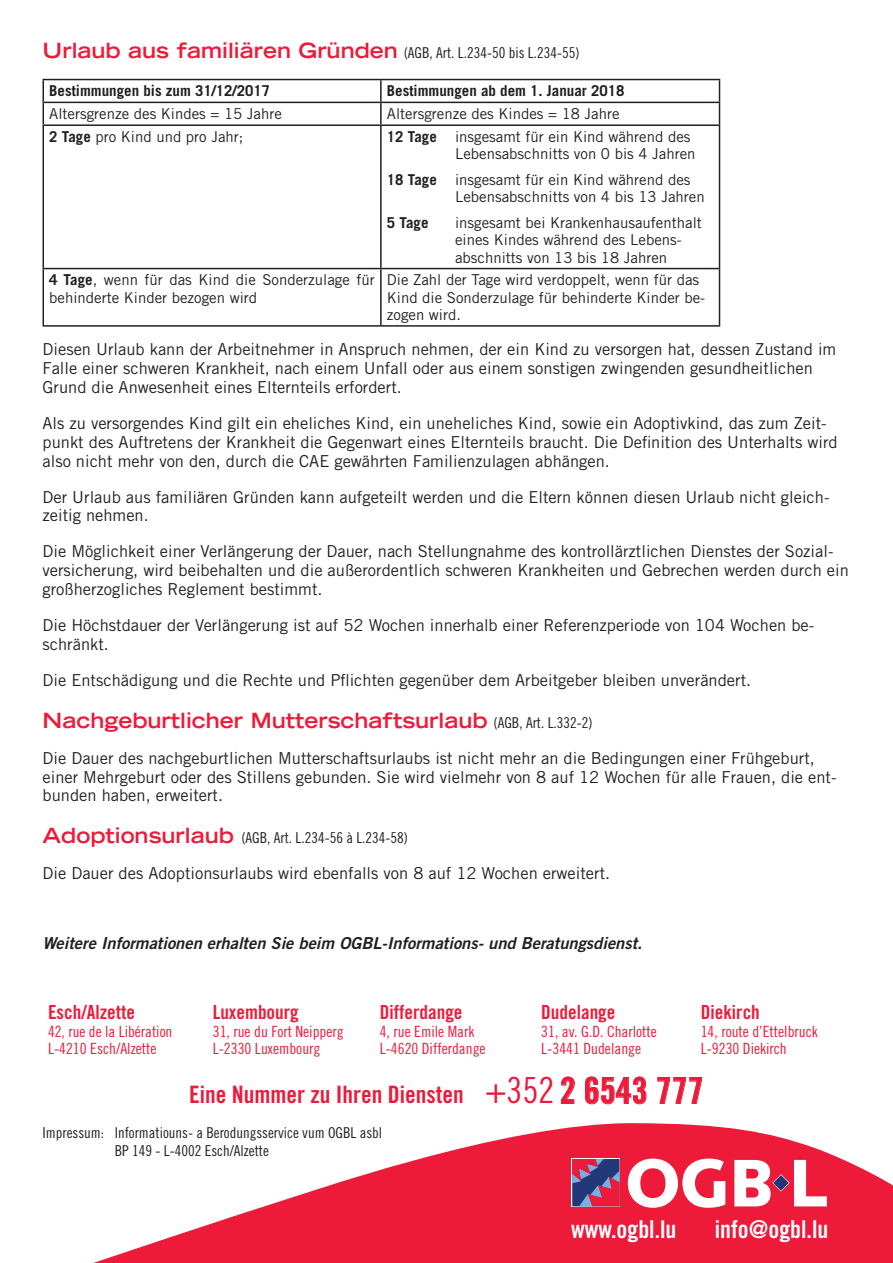
<style>
.page{position:relative;width:893px;height:1263px;background:#fff}
.page>*{position:absolute;margin:0;border:0;box-sizing:border-box;transform-origin:0 0}
.t1{font:24.6px "Trade Gothic LT Std Bd Cn 20";color:#fff}
.t2{font:24px "Trade Gothic LT Std Bd Cn 20";color:#ed1a3a}
.Normal_wrd_2{font:700 expanded 21px "Trade Gothic LT Std";color:#ed1a3a}
.t3{font:19.35px "Trade Gothic LT Std Bd Cn 20";color:#ed1a3a}
.Normal_wrd_2-2{font:16.5px/18.9px "Trade Gothic LT Std";color:#231f20}
.Normal_wrd_2-3{font:16.5px "Trade Gothic LT Std Bd 2 Obl";color:#231f20}
.t4{font:15.45px "Trade Gothic LT Std Cn 18";color:#ed1a3a}
.Normal_wrd_2-4{font:15px/17.2px "Trade Gothic LT Std";color:#231f20}
.Normal_wrd_2-5{font:15px/18px "Trade Gothic LT Std Cn 18";color:#231f20}
.Normal_wrd_2-6{font:700 15px "Trade Gothic LT Std";color:#231f20}
.s1{font-family:"Trade Gothic LT Std";font-weight:700;font-stretch:expanded;font-size:21px;color:#ed1a3a}
.s2{font-weight:700}
.s3{font-family:"Trade Gothic LT Std Cn 18";font-weight:400;font-stretch:normal;font-size:15px;color:#231f20}
.s4{font-family:"Trade Gothic LT Std Cn 18";font-size:36px}
.s5{font-size:36px}
</style>
<div class="page">
<svg style="left:93px;top:1123px;width:800px;height:140px;fill:#ed1a3a"></svg>
<svg style="left:572px;top:1158px;width:48px;height:49px"></svg>
<svg style="left:628px;top:1158px;width:97px;height:50px"></svg>
<svg style="left:734px;top:1160px;width:93px;height:46px"></svg>
<svg style="left:572px;top:1159px;width:48px;height:47px;background:#7d4375"></svg>
<svg style="left:561px;top:1076px;width:14px;height:28px"></svg>
<svg style="left:585px;top:1076px;width:62px;height:28px"></svg>
<svg style="left:657px;top:1077px;width:45px;height:27px"></svg>
<hr style="left:43px;top:79px;width:338px;height:1px;background:#231f20">
<hr style="left:381px;top:79px;width:339px;height:1px;background:#231f20">
<hr style="left:380px;top:80px;width:2px;height:22px;background:#231f20">
<hr style="left:43px;top:102px;width:338px;height:1px;background:#231f20">
<svg style="left:43px;top:80px;width:1px;height:44px"></svg>
<hr style="left:381px;top:102px;width:339px;height:1px;background:#231f20">
<hr style="left:380px;top:103px;width:2px;height:21px;background:#231f20">
<svg style="left:719px;top:80px;width:1px;height:44px"></svg>
<hr style="left:43px;top:124px;width:338px;height:2px;background:#231f20">
<hr style="left:43px;top:126px;width:1px;height:142px;background:#231f20">
<hr style="left:381px;top:124px;width:339px;height:2px;background:#231f20">
<hr style="left:380px;top:126px;width:2px;height:142px;background:#231f20">
<hr style="left:719px;top:126px;width:1px;height:142px;background:#231f20">
<hr style="left:43px;top:268px;width:338px;height:1px;background:#231f20">
<hr style="left:43px;top:269px;width:1px;height:56px;background:#231f20">
<hr style="left:381px;top:268px;width:339px;height:1px;background:#231f20">
<hr style="left:380px;top:269px;width:2px;height:56px;background:#231f20">
<hr style="left:719px;top:269px;width:1px;height:56px;background:#231f20">
<hr style="left:43px;top:325px;width:338px;height:2px;background:#231f20">
<hr style="left:381px;top:325px;width:339px;height:2px;background:#231f20">
<p class="Normal_wrd_2-5" style="left:43px;top:43px;width:538px"><span class="s1">Urlaub aus familiären Gründen</span> (AGB, Art. L.234-50 bis L.234-55)</p>
<p class="Normal_wrd_2-6" style="left:49px;top:82px;width:222px">Bestimmungen bis zum 31/12/2017</p>
<p class="Normal_wrd_2-6" style="left:387px;top:82px;width:239px">Bestimmungen ab dem 1. Januar 2018</p>
<p class="Normal_wrd_2-4" style="left:49px;top:105px;width:234px">Altersgrenze des Kindes = 15 Jahre</p>
<p class="Normal_wrd_2-4" style="left:387px;top:105px;width:234px">Altersgrenze des Kindes = 18 Jahre</p>
<p class="Normal_wrd_2-4" style="left:49px;top:128px;width:196px"><span class="s2">2 Tage</span> pro Kind und pro Jahr;</p>
<p class="Normal_wrd_2-4" style="left:455px;top:128px;width:242px;text-indent:-68px"><span class="s2">12 Tage</span> insgesamt für ein Kind während des<br>Lebensabschnitts von 0 bis 4 Jahren</p>
<p class="Normal_wrd_2-4" style="left:455px;top:171px;width:251px;text-indent:-68px"><span class="s2">18 Tage</span> insgesamt für ein Kind während des<br>Lebensabschnitts von 4 bis 13 Jahren</p>
<p class="Normal_wrd_2-6" style="left:387px;top:213px;width:43px">5 Tage</p>
<p class="Normal_wrd_2-4" style="left:455px;top:214px;width:248px">insgesamt bei Krankenhausaufenthalt eines Kindes während des Lebens&shy;abschnitts von 13 bis 18 Jahren</p>
<p class="Normal_wrd_2-4" style="left:49px;top:271px;width:327px"><span class="s2">4 Tage</span>, wenn für das Kind die Sonderzulage für behinderte Kinder bezogen wird</p>
<p class="Normal_wrd_2-4" style="left:387px;top:271px;width:320px">Die Zahl der Tage wird verdoppelt, wenn für das<br>Kind die Sonderzulage für behinderte Kinder be&shy;zogen wird.</p>
<p class="Normal_wrd_2-2" style="left:43px;top:339px;width:795px">Diesen Urlaub kann der Arbeitnehmer in Anspruch nehmen, der ein Kind zu versorgen hat, dessen Zustand im<br>Falle einer schweren Krankheit, nach einem Unfall oder aus einem sonstigen zwingenden gesundheitlichen<br>Grund die Anwesenheit eines Elternteils erfordert.</p>
<p class="Normal_wrd_2-2" style="left:43px;top:413px;width:797px">Als zu versorgendes Kind gilt ein eheliches Kind, ein uneheliches Kind, sowie ein Adoptivkind, das zum Zeit&shy;punkt des Auftretens der Krankheit die Gegenwart eines Elternteils braucht. Die Definition des Unterhalts wird also nicht mehr von den, durch die CAE gewährten Familienzulagen abhängen.</p>
<p class="Normal_wrd_2-2" style="left:43px;top:487px;width:788px">Der Urlaub aus familiären Gründen kann aufgeteilt werden und die Eltern können diesen Urlaub nicht gleich&shy;zeitig nehmen.</p>
<p class="Normal_wrd_2-2" style="left:43px;top:542px;width:808px">Die Möglichkeit einer Verlängerung der Dauer, nach Stellungnahme des kontrollärztlichen Dienstes der Sozial&shy;versicherung, wird beibehalten und die außerordentlich schweren Krankheiten und Gebrechen werden durch ein großherzogliches Reglement bestimmt.</p>
<p class="Normal_wrd_2-2" style="left:43px;top:616px;width:773px">Die Höchstdauer der Verlängerung ist auf 52 Wochen innerhalb einer Referenzperiode von 104 Wochen be&shy;schränkt.</p>
<p class="Normal_wrd_2-2" style="left:43px;top:671px;width:710px">Die Entschädigung und die Rechte und Pflichten gegenüber dem Arbeitgeber bleiben unverändert.</p>
<p class="Normal_wrd_2" style="left:43px;top:706px;width:552px">Nachgeburtlicher Mutterschaftsurlaub <span class="s3">(AGB, Art. L.332-2)</span></p>
<p class="Normal_wrd_2-2" style="left:43px;top:748px;width:796px">Die Dauer des nachgeburtlichen Mutterschaftsurlaubs ist nicht mehr an die Bedingungen einer Frühgeburt, einer Mehrgeburt oder des Stillens gebunden. Sie wird vielmehr von 8 auf 12 Wochen für alle Frauen, die ent&shy;bunden haben, erweitert.</p>
<p class="Normal_wrd_2-5" style="left:43px;top:828px;width:367px"><span class="s1">Adoptionsurlaub</span> (AGB, Art. L.234-56 à L.234-58)</p>
<p class="Normal_wrd_2-2" style="left:43px;top:863px;width:569px">Die Dauer des Adoptionsurlaubs wird ebenfalls von 8 auf 12 Wochen erweitert.</p>
<p class="Normal_wrd_2-3" style="left:43px;top:932px;width:601px">Weitere Informationen erhalten Sie beim OGBL-Informations- und Beratungsdienst.</p>
<p class="t3" style="left:48px;top:1001px;width:89px">Esch/Alzette</p>
<p class="t4" style="left:48px;top:1022px;width:126px">42, rue de la Libération</p>
<p class="t4" style="left:48px;top:1039px;width:110px">L-4210 Esch/Alzette</p>
<p class="t3" style="left:213px;top:1001px;width:88px">Luxembourg</p>
<p class="t4" style="left:213px;top:1022px;width:132px">31, rue du Fort Neipperg</p>
<p class="t4" style="left:213px;top:1039px;width:109px">L-2330 Luxembourg</p>
<p class="t3" style="left:380px;top:1001px;width:84px">Differdange</p>
<p class="t4" style="left:380px;top:1022px;width:96px">4, rue Emile Mark</p>
<p class="t4" style="left:380px;top:1039px;width:107px">L-4620 Differdange</p>
<p class="t3" style="left:541px;top:1001px;width:76px">Dudelange</p>
<p class="t4" style="left:541px;top:1022px;width:117px">31, av. G.D. Charlotte</p>
<p class="t4" style="left:541px;top:1039px;width:101px">L-3441 Dudelange</p>
<p class="t3" style="left:701px;top:1001px;width:61px">Diekirch</p>
<p class="t4" style="left:701px;top:1022px;width:119px">14, route d’Ettelbruck</p>
<p class="t4" style="left:701px;top:1039px;width:88px">L-9230 Diekirch</p>
<p class="t2" style="left:189px;top:1080px;width:516px">Eine Nummer zu Ihren Diensten <span class="s4">+352</span> <span class="s5">2 6543 777</span></p>
<p class="Normal_wrd_2-5" style="left:115px;top:1123px;width:269px;text-indent:-72px">Impressum: Informatiouns- a Berodungsservice vum OGBL asbl<br>BP 149 - L-4002 Esch/Alzette</p>
<p class="t1" style="left:571px;top:1214px;width:107px">www.ogbl.lu</p>
<p class="t1" style="left:715px;top:1214px;width:115px">info@ogbl.lu</p>
</div>
